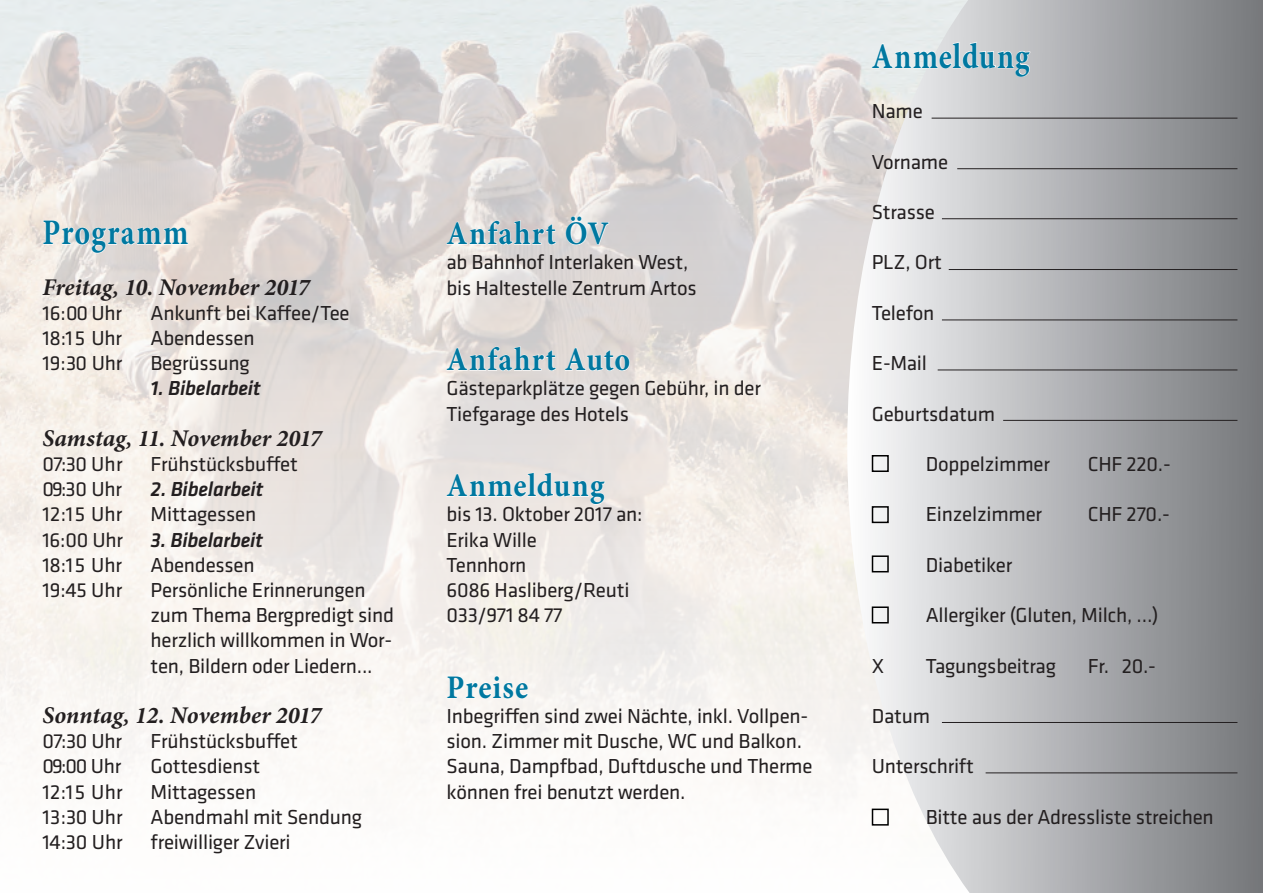
<style>
.page{position:relative;width:1263px;height:893px;background:#fff}
.page>*{position:absolute;margin:0;border:0;box-sizing:border-box;transform-origin:0 0}
.t1{font:700 36px "Minion Pro";letter-spacing:.035em;color:#0078a0;scale:.83 1}
.t2{font:700 33px "Minion Pro";letter-spacing:.035em;color:#0078a0;scale:.91 1}
.t3{font:italic 700 24px "Minion Pro";color:#231f20}
.t4{font:21px/25.2px "Klavika Basic";letter-spacing:-.01em;color:#231f20}
.t5{font:italic 500 21px "Klavika Basic";letter-spacing:-.01em;color:#231f20}
</style>
<div class="page">
<img style="left:0;top:0;width:847px;height:785px">
<svg style="left:847px;top:0;width:416px;height:893px;background:#b6b7b9"></svg>
<svg style="left:43px;top:220px;width:145px;height:34px"></svg>
<svg style="left:446px;top:220px;width:111px;height:25px"></svg>
<svg style="left:565px;top:216px;width:44px;height:29px"></svg>
<svg style="left:446px;top:346px;width:111px;height:25px"></svg>
<svg style="left:565px;top:347px;width:65px;height:24px"></svg>
<svg style="left:446px;top:472px;width:160px;height:33px"></svg>
<svg style="left:447px;top:675px;width:81px;height:24px"></svg>
<svg style="left:871px;top:41px;width:160px;height:36px;background:#dee0e1"></svg>
<hr style="left:932px;top:118px;width:305px;height:1px;background:#231f20">
<hr style="left:942px;top:218px;width:295px;height:1px;background:#231f20">
<hr style="left:957px;top:168px;width:280px;height:1px;background:#231f20">
<hr style="left:949px;top:269px;width:288px;height:1px;background:#231f20">
<hr style="left:942px;top:320px;width:295px;height:1px;background:#231f20">
<hr style="left:938px;top:370px;width:299px;height:1px;background:#231f20">
<hr style="left:1003px;top:420px;width:234px;height:1px;background:#231f20">
<hr style="left:942px;top:722px;width:295px;height:1px;background:#231f20">
<hr style="left:986px;top:773px;width:251px;height:1px;background:#231f20">
<div style="left:872px;top:455px;width:17px;height:17px;border:2px solid #000"></div>
<div style="left:872px;top:606px;width:17px;height:17px;border:2px solid #000"></div>
<div style="left:872px;top:555px;width:17px;height:17px;border:2px solid #000"></div>
<div style="left:872px;top:506px;width:17px;height:17px;border:2px solid #000"></div>
<div style="left:872px;top:809px;width:17px;height:17px;border:2px solid #000"></div>
<h1 class="t1" style="left:43px;top:207px;width:177px">Programm</h1>
<p class="t3" style="left:43px;top:270px;width:269px">Freitag, 10. November 2017</p>
<p class="t4" style="left:43px;top:299px;width:81px">16:00 Uhr</p>
<p class="t4" style="left:151px;top:299px;width:201px">Ankunft bei Kaffee/Tee</p>
<p class="t4" style="left:43px;top:325px;width:81px">18:15 Uhr</p>
<p class="t4" style="left:151px;top:325px;width:106px">Abendessen</p>
<p class="t4" style="left:43px;top:350px;width:81px">19:30 Uhr</p>
<p class="t4" style="left:151px;top:350px;width:101px">Begrüssung</p>
<p class="t5" style="left:151px;top:374px;width:112px">1. Bibelarbeit</p>
<p class="t3" style="left:43px;top:421px;width:281px">Samstag, 11. November 2017</p>
<p class="t4" style="left:43px;top:451px;width:81px">07:30 Uhr</p>
<p class="t4" style="left:151px;top:451px;width:149px">Frühstücksbuffet</p>
<p class="t4" style="left:43px;top:476px;width:81px">09:30 Uhr</p>
<p class="t5" style="left:151px;top:475px;width:114px">2. Bibelarbeit</p>
<p class="t4" style="left:43px;top:501px;width:81px">12:15 Uhr</p>
<p class="t4" style="left:151px;top:501px;width:107px">Mittagessen</p>
<p class="t4" style="left:43px;top:526px;width:82px">16:00 Uhr</p>
<p class="t5" style="left:151px;top:525px;width:114px">3. Bibelarbeit</p>
<p class="t4" style="left:43px;top:551px;width:81px">18:15 Uhr</p>
<p class="t4" style="left:151px;top:551px;width:106px">Abendessen</p>
<p class="t4" style="left:43px;top:577px;width:81px">19:45 Uhr</p>
<p class="t4" style="left:151px;top:577px;width:245px">Persönliche Erinnerungen zum Thema Bergpredigt sind herzlich willkommen in Wor&shy;ten, Bildern oder Liedern...</p>
<p class="t3" style="left:43px;top:698px;width:280px">Sonntag, 12. November 2017</p>
<p class="t4" style="left:43px;top:728px;width:81px">07:30 Uhr</p>
<p class="t4" style="left:151px;top:728px;width:149px">Frühstücksbuffet</p>
<p class="t4" style="left:43px;top:753px;width:80px">09:00 Uhr</p>
<p class="t4" style="left:151px;top:753px;width:111px">Gottesdienst</p>
<p class="t4" style="left:43px;top:778px;width:82px">12:15 Uhr</p>
<p class="t4" style="left:151px;top:778px;width:107px">Mittagessen</p>
<p class="t4" style="left:43px;top:803px;width:82px">13:30 Uhr</p>
<p class="t4" style="left:151px;top:803px;width:213px">Abendmahl mit Sendung</p>
<p class="t4" style="left:43px;top:829px;width:82px">14:30 Uhr</p>
<p class="t4" style="left:151px;top:829px;width:142px">freiwilliger Zvieri</p>
<h2 class="t2" style="left:446px;top:210px;width:180px">Anfahrt ÖV</h2>
<p class="t4" style="left:446px;top:249px;width:252px">ab Bahnhof Interlaken West, bis Haltestelle Zentrum Artos</p>
<h2 class="t2" style="left:446px;top:336px;width:203px">Anfahrt Auto</h2>
<p class="t4" style="left:446px;top:375px;width:316px">Gästeparkplätze gegen Gebühr, in der<br>Tiefgarage des Hotels</p>
<h2 class="t2" style="left:446px;top:462px;width:175px">Anmeldung</h2>
<p class="t4" style="left:446px;top:501px;width:198px">bis 13. Oktober 2017 an:<br>Erika Wille<br>Tennhorn<br>6086 Hasliberg/Reuti<br>033/971 84 77</p>
<h2 class="t2" style="left:446px;top:664px;width:91px">Preise</h2>
<p class="t4" style="left:446px;top:703px;width:368px">Inbegriffen sind zwei Nächte, inkl. Vollpen&shy;sion. Zimmer mit Dusche, WC und Balkon.<br>Sauna, Dampfbad, Duftdusche und Therme können frei benutzt werden.</p>
<h1 class="t1" style="left:872px;top:31px;width:192px">Anmeldung</h1>
<p class="t4" style="left:872px;top:98px;width:53px">Name</p>
<p class="t4" style="left:872px;top:148px;width:78px">Vorname</p>
<p class="t4" style="left:872px;top:199px;width:65px">Strasse</p>
<p class="t4" style="left:872px;top:249px;width:72px">PLZ, Ort</p>
<p class="t4" style="left:872px;top:299px;width:64px">Telefon</p>
<p class="t4" style="left:872px;top:350px;width:57px">E-Mail</p>
<p class="t4" style="left:872px;top:400px;width:125px">Geburtsdatum</p>
<p class="t4" style="left:926px;top:451px;width:126px">Doppelzimmer</p>
<p class="t4" style="left:1088px;top:451px;width:85px">CHF 220.-</p>
<p class="t4" style="left:926px;top:501px;width:118px">Einzelzimmer</p>
<p class="t4" style="left:1088px;top:501px;width:84px">CHF 270.-</p>
<p class="t4" style="left:926px;top:551px;width:88px">Diabetiker</p>
<p class="t4" style="left:926px;top:602px;width:234px">Allergiker (Gluten, Milch, …)</p>
<p class="t4" style="left:872px;top:652px;width:14px">X</p>
<p class="t4" style="left:926px;top:652px;width:132px">Tagungsbeitrag</p>
<p class="t4" style="left:1088px;top:652px;width:70px">Fr. 20.-</p>
<p class="t4" style="left:872px;top:703px;width:60px">Datum</p>
<p class="t4" style="left:872px;top:753px;width:104px">Unterschrift</p>
<p class="t4" style="left:926px;top:803px;width:290px">Bitte aus der Adressliste streichen</p>
</div>
